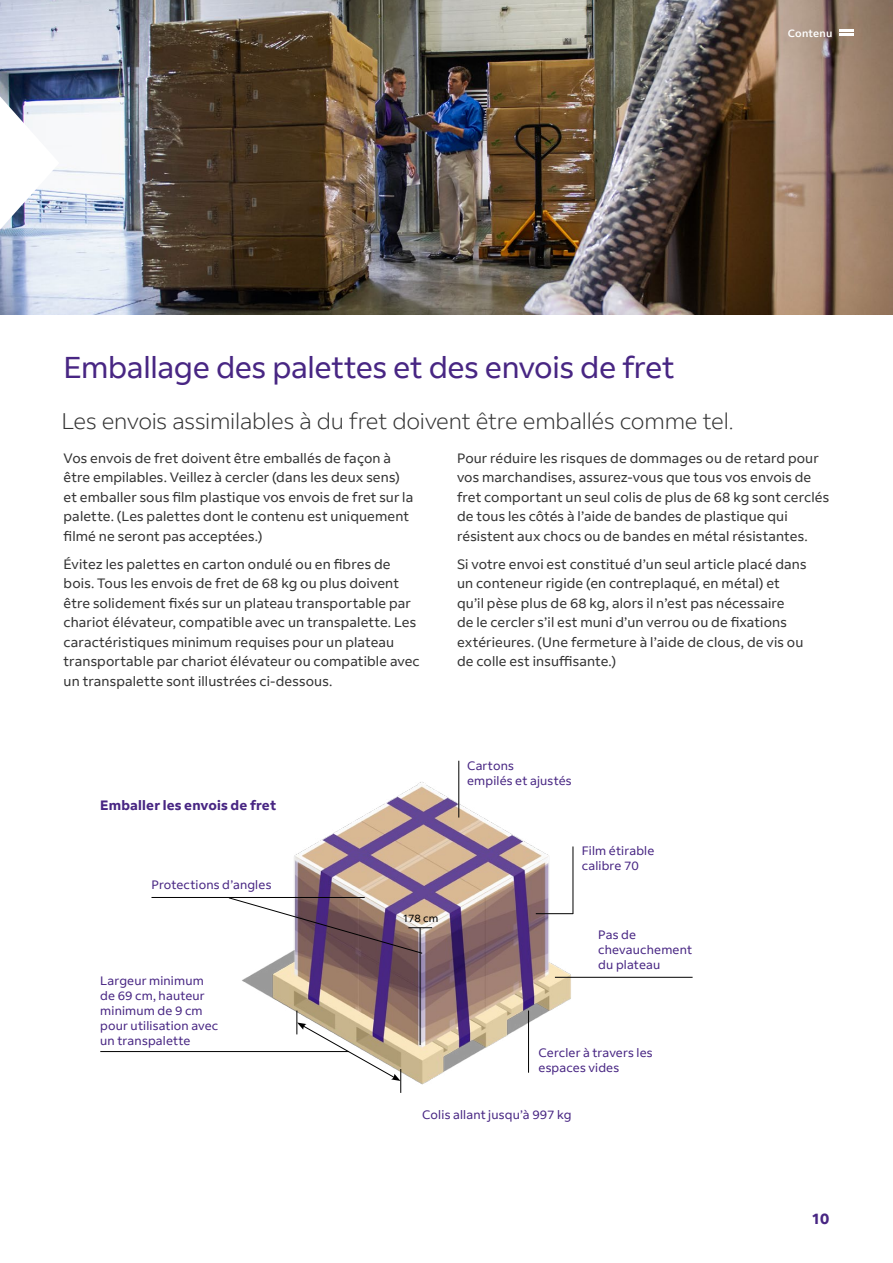
<style>
.page{position:relative;width:893px;height:1263px;background:#fff}
.page>*{position:absolute;margin:0;border:0;box-sizing:border-box;transform-origin:0 0}
.t1{font:30px "Fed Ex Sans";letter-spacing:-.01em;color:#482683}
.t2{font:300 22.5px "Fed Ex Sans";letter-spacing:-.01em;color:#333}
.t3{font:700 15px "Fed Ex Sans";color:#482683}
.t4{font:13.5px/19.5px "Fed Ex Sans";letter-spacing:.01em;color:#333}
.t5{font:700 13.5px "Fed Ex Sans";letter-spacing:.015em;color:#482683}
.t6{font:12.15px/15px "Fed Ex Sans";letter-spacing:.015em;color:#482683}
.t7{font:500 10.5px "Fed Ex Sans";letter-spacing:.02em;color:#fff}
.t8{font:10.5px "Fed Ex Sans";color:#000}
</style>
<div class="page">
<img style="left:0;top:0;width:893px;height:315px">
<img style="left:0;top:96px;width:59px;height:134px">
<img style="left:239px;top:779px;width:339px;height:310px">
<hr style="left:459px;top:761px;width:1px;height:56px;background:#000">
<hr style="left:555px;top:977px;width:138px;height:1px;background:#000">
<hr style="left:528px;top:1010px;width:1px;height:63px;background:#000">
<hr style="left:100px;top:1051px;width:249px;height:1px;background:#000">
<hr style="left:536px;top:913px;width:37px;height:1px;background:#000">
<hr style="left:573px;top:846px;width:1px;height:68px;background:#000">
<svg style="left:297px;top:1010px;width:104px;height:83px"></svg>
<hr style="left:420px;top:928px;width:1px;height:117px;background:#000">
<hr style="left:151px;top:897px;width:214px;height:1px;background:#000">
<svg style="left:228px;top:897px;width:204px;height:57px"></svg>
<svg style="left:838px;top:30px;width:15px;height:6px"></svg>
<p class="t7" style="left:788px;top:27px;width:46px">Contenu</p>
<h1 class="t1" style="left:64px;top:350px;width:612px">Emballage des palettes et des envois de fret</h1>
<h2 class="t2" style="left:61px;top:408px;width:674px">Les envois assimilables à du fret doivent être emballés comme tel.</h2>
<p class="t4" style="left:64px;top:448px;width:351px">Vos envois de fret doivent être emballés de façon à être empilables. Veillez à cercler (dans les deux sens) et emballer sous film plastique vos envois de fret sur la palette. (Les palettes dont le contenu est uniquement filmé ne seront pas acceptées.)</p>
<p class="t4" style="left:64px;top:554px;width:358px">Évitez les palettes en carton ondulé ou en fibres de bois. Tous les envois de fret de 68 kg ou plus doivent être solidement fixés sur un plateau transportable par chariot élévateur, compatible avec un transpalette. Les caractéristiques minimum requises pour un plateau transportable par chariot élévateur ou compatible avec un transpalette sont illustrées ci-dessous.</p>
<p class="t4" style="left:457px;top:448px;width:374px">Pour réduire les risques de dommages ou de retard pour vos marchandises, assurez-vous que tous vos envois de fret comportant un seul colis de plus de 68 kg sont cerclés de tous les côtés à l’aide de bandes de plastique qui résistent aux chocs ou de bandes en métal résistantes.</p>
<p class="t4" style="left:457px;top:554px;width:351px">Si votre envoi est constitué d’un seul article placé dans un conteneur rigide (en contreplaqué, en métal) et qu’il pèse plus de 68 kg, alors il n’est pas nécessaire<br>de le cercler s’il est muni d’un verrou ou de fixations extérieures. (Une fermeture à l’aide de clous, de vis ou de colle est insuffisante.)</p>
<p class="t5" style="left:100px;top:798px;width:177px">Emballer les envois de fret</p>
<p class="t6" style="left:151px;top:877px;width:121px">Protections d’angles</p>
<p class="t8" style="left:402px;top:912px;width:38px">178 cm</p>
<p class="t6" style="left:467px;top:758px;width:106px">Cartons<br>empilés et ajustés</p>
<p class="t6" style="left:582px;top:844px;width:74px">Film étirable calibre 70</p>
<p class="t6" style="left:598px;top:927px;width:95px">Pas de chevauchement du plateau</p>
<p class="t6" style="left:100px;top:973px;width:120px">Largeur minimum de 69 cm, hauteur minimum de 9 cm pour utilisation avec un transpalette</p>
<p class="t6" style="left:538px;top:1045px;width:116px">Cercler à travers les espaces vides</p>
<p class="t6" style="left:422px;top:1107px;width:151px">Colis allant jusqu’à 997 kg</p>
<p class="t3" style="left:811px;top:1210px;width:19px">10</p>
</div>
